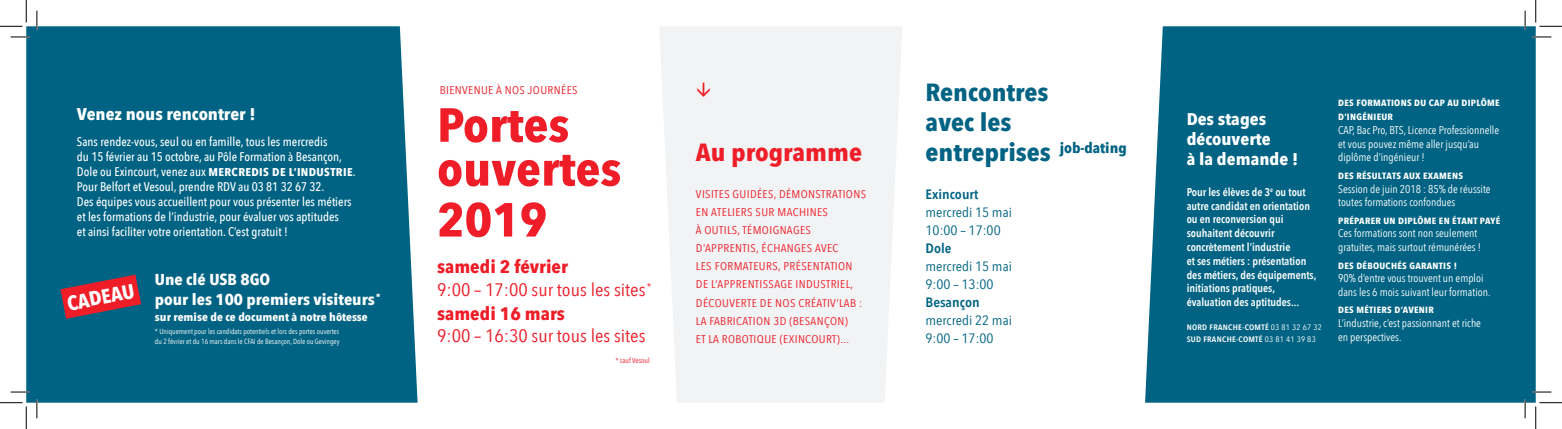
<style>
.page{position:relative;width:1562px;height:429px;background:#fff}
.page>*{position:absolute;margin:0;border:0;box-sizing:border-box;transform-origin:0 0}
.t1{font:700 47.25px/43.8px "Avenir Next Condensed";color:#ee1d28;scale:1.11 1}
.t2{font:700 24.75px "Avenir Next Condensed";color:#016383;scale:1.11 1}
.t3{font:700 24.75px "Avenir Next Condensed";color:#ee1d28;scale:1.11 1}
.t4{font:700 20.25px "Avenir Next Condensed";color:#fff;scale:1.05 1}
.t5{font:18px "Avenir Next Condensed";color:#ee1d28;scale:1.11 1}
.t6{font:700 18px "Avenir Next Condensed";color:#ee1d28;scale:1.11 1}
.t7{font:700 16.88px "Avenir Next Condensed";color:#fff;scale:1.11 1}
.t8{font:700 15.75px "Avenir Next Condensed";color:#fff;scale:1.11 1}
.t9{font:13.5px "Avenir Next Condensed";color:#016484;scale:1.11 1}
.t10{font:600 13.5px "Avenir Next Condensed";color:#016484;scale:1.11 1}
.t11{font:500 12.5px/15px "Avenir Next Condensed";color:#fff}
.t12{font:11.25px/13.8px "Avenir Next Condensed";color:#fff}
.t13{font:600 11.25px/13.8px "Avenir Next Condensed";color:#fff}
.t14{font:700 11.25px "Avenir Next Condensed";color:#fff;scale:1.11 1}
.t15{font:11.12px/18.1px "Avenir Next Condensed";letter-spacing:.03em;color:#ee1d28;scale:1.11 1}
.t16{font:700 9px/13.8px "Avenir Next Condensed";letter-spacing:.03em;color:#fff;scale:1.11 1}
.t17{font:600 7.88px "Avenir Next Condensed";letter-spacing:.03em;color:#fff;scale:1.11 1}
.t18{font:7.5px "Avenir Next Condensed";color:#fff}
.t19{font:7.5px "Avenir Next Condensed";color:#ee1d28}
.s1{font-weight:700;font-size:11.25px}
.s2{font-weight:400}
</style>
<div class="page">
<div style="left:1145px;top:26px;width:391px;height:376px;background:#016383"></div>
<div style="left:660px;top:27px;width:242px;height:375px;background:#f2f3f4"></div>
<div style="left:26px;top:26px;width:392px;height:376px;background:#016383"></div>
<svg style="left:28px;top:254px;width:145px;height:85px;background:#2d5572"></svg>
<svg style="left:11px;top:36px;width:18px;height:2px"></svg>
<svg style="left:1533px;top:36px;width:18px;height:2px"></svg>
<svg style="left:11px;top:390px;width:18px;height:2px"></svg>
<svg style="left:1533px;top:390px;width:18px;height:2px"></svg>
<svg style="left:36px;top:11px;width:2px;height:18px"></svg>
<svg style="left:36px;top:399px;width:2px;height:18px"></svg>
<svg style="left:1524px;top:11px;width:2px;height:18px"></svg>
<svg style="left:1524px;top:399px;width:2px;height:18px"></svg>
<svg style="left:0;top:0;width:27px;height:27px"></svg>
<svg style="left:0;top:402px;width:27px;height:26px"></svg>
<svg style="left:1535px;top:0;width:27px;height:27px"></svg>
<svg style="left:1535px;top:402px;width:27px;height:26px"></svg>
<svg style="left:697px;top:83px;width:13px;height:14px"></svg>
<p class="t7" style="left:77px;top:103px;width:162px">Venez nous rencontrer !</p>
<p class="t11" style="left:77px;top:133px;width:252px">Sans rendez-vous, seul ou en famille, tous les mercredis</p>
<p class="t11" style="left:77px;top:148px;width:280px">du 15 février au 15 octobre, au Pôle Formation à Besançon,<br>Dole ou Exincourt, venez aux <span class="s1">MERCREDIS DE L’INDUSTRIE</span>.</p>
<p class="t11" style="left:77px;top:178px;width:249px">Pour Belfort et Vesoul, prendre RDV au 03 81 32 67 32.</p>
<p class="t11" style="left:77px;top:193px;width:276px">Des équipes vous accueillent pour vous présenter les métiers et les formations de l’industrie, pour évaluer vos aptitudes</p>
<p class="t11" style="left:77px;top:223px;width:212px">et ainsi faciliter votre orientation. C’est gratuit !</p>
<p class="t8" style="left:155px;top:269px;width:105px">Une clé USB 8GO</p>
<p class="t8" style="left:155px;top:289px;width:205px">pour les 100 premiers visiteurs <sup>*</sup></p>
<p class="t14" style="left:155px;top:310px;width:193px">sur remise de ce document à notre hôtesse</p>
<p class="t18" style="left:155px;top:324px;width:186px">* Uniquement pour les candidats potentiels et lors des portes ouvertes</p>
<p class="t18" style="left:155px;top:334px;width:186px">du 2 février et du 16 mars dans le CFAI de Besançon, Dole ou Gevingey</p>
<p class="t4" style="left:65px;top:291px;width:66px;rotate:-11deg">CADEAU</p>
<p class="t15" style="left:440px;top:81px;width:126px">BIENVENUE À NOS JOURNÉES</p>
<p class="t1" style="left:437px;top:103px;width:168px">Portes ouvertes</p>
<p class="t1" style="left:437px;top:197px;width:101px">2019</p>
<p class="t6" style="left:437px;top:256px;width:119px">samedi 2 février</p>
<p class="t5" style="left:437px;top:274px;width:195px">9:00 – 17:00 sur tous les sites <sup>*</sup></p>
<p class="t6" style="left:437px;top:302px;width:117px">samedi 16 mars</p>
<p class="t5" style="left:437px;top:319px;width:189px">9:00 – 16:30 sur tous les sites</p>
<p class="t19" style="left:615px;top:353px;width:36px">* sauf Vesoul</p>
<p class="t3" style="left:696px;top:137px;width:151px">Au programme</p>
<p class="t15" style="left:696px;top:184px;width:155px">VISITES GUIDÉES, DÉMONSTRATIONS<br>EN ATELIERS SUR MACHINES<br>À OUTILS, TÉMOIGNAGES<br>D’APPRENTIS, ÉCHANGES AVEC<br>LES FORMATEURS, PRÉSENTATION<br>DE L’APPRENTISSAGE INDUSTRIEL,<br>DÉCOUVERTE DE NOS CRÉATIV’LAB :<br>LA FABRICATION 3D (BESANÇON)</p>
<p class="t15" style="left:696px;top:329px;width:140px">ET LA ROBOTIQUE (EXINCOURT)...</p>
<p class="t2" style="left:926px;top:77px;width:112px">Rencontres</p>
<p class="t2" style="left:926px;top:107px;width:79px">avec les</p>
<p class="t2" style="left:926px;top:137px;width:183px">entreprises <sup>job-dating</sup></p>
<p class="t10" style="left:926px;top:182px;width:49px">Exincourt</p>
<p class="t9" style="left:926px;top:200px;width:79px">mercredi 15 mai</p>
<p class="t9" style="left:926px;top:218px;width:69px">10:00 – 17:00</p>
<p class="t10" style="left:926px;top:236px;width:25px">Dole</p>
<p class="t9" style="left:926px;top:254px;width:79px">mercredi 15 mai</p>
<p class="t9" style="left:926px;top:272px;width:63px">9:00 – 13:00</p>
<p class="t10" style="left:926px;top:290px;width:50px">Besançon</p>
<p class="t9" style="left:926px;top:308px;width:79px">mercredi 22 mai</p>
<p class="t9" style="left:926px;top:326px;width:63px">9:00 – 17:00</p>
<p class="t7" style="left:1187px;top:108px;width:73px">Des stages</p>
<p class="t7" style="left:1187px;top:128px;width:77px">découverte</p>
<p class="t7" style="left:1187px;top:148px;width:102px">à la demande !</p>
<p class="t13" style="left:1187px;top:184px;width:125px">Pour les élèves de 3<sup>e</sup> ou tout autre candidat en orientation</p>
<p class="t13" style="left:1187px;top:212px;width:105px">ou en reconversion qui souhaitent découvrir concrètement l’industrie</p>
<p class="t13" style="left:1187px;top:253px;width:121px">et ses métiers : présentation</p>
<p class="t13" style="left:1187px;top:267px;width:131px">des métiers, des équipements, initiations pratiques,</p>
<p class="t13" style="left:1187px;top:294px;width:114px">évaluation des aptitudes...</p>
<p class="t17" style="left:1187px;top:320px;width:123px">NORD FRANCHE-COMTÉ <span class="s2">03 81 32 67 32</span></p>
<p class="t17" style="left:1187px;top:331px;width:118px">SUD FRANCHE-COMTÉ <span class="s2">03 81 41 39 83</span></p>
<p class="t16" style="left:1338px;top:96px;width:147px">DES FORMATIONS DU CAP AU DIPLÔME<br>D’INGÉNIEUR</p>
<p class="t12" style="left:1338px;top:122px;width:162px">CAP, Bac Pro, BTS, Licence Professionnelle et vous pouvez même aller jusqu’au diplôme d’ingénieur !</p>
<p class="t16" style="left:1338px;top:168px;width:114px">DES RÉSULTATS AUX EXAMENS</p>
<p class="t12" style="left:1338px;top:181px;width:154px">Session de juin 2018 : 85% de réussite toutes formations confondues</p>
<p class="t16" style="left:1338px;top:213px;width:147px">PRÉPARER UN DIPLÔME EN ÉTANT PAYÉ</p>
<p class="t12" style="left:1338px;top:226px;width:144px">Ces formations sont non seulement gratuites, mais surtout rémunérées !</p>
<p class="t16" style="left:1338px;top:258px;width:108px">DES DÉBOUCHÉS GARANTIS !</p>
<p class="t12" style="left:1338px;top:270px;width:147px">90% d’entre vous trouvent un emploi</p>
<p class="t12" style="left:1338px;top:284px;width:154px">dans les 6 mois suivant leur formation.</p>
<p class="t16" style="left:1338px;top:303px;width:88px">DES MÉTIERS D’AVENIR</p>
<p class="t12" style="left:1338px;top:315px;width:144px">L’industrie, c’est passionnant et riche</p>
<p class="t12" style="left:1338px;top:329px;width:65px">en perspectives.</p>
</div>
